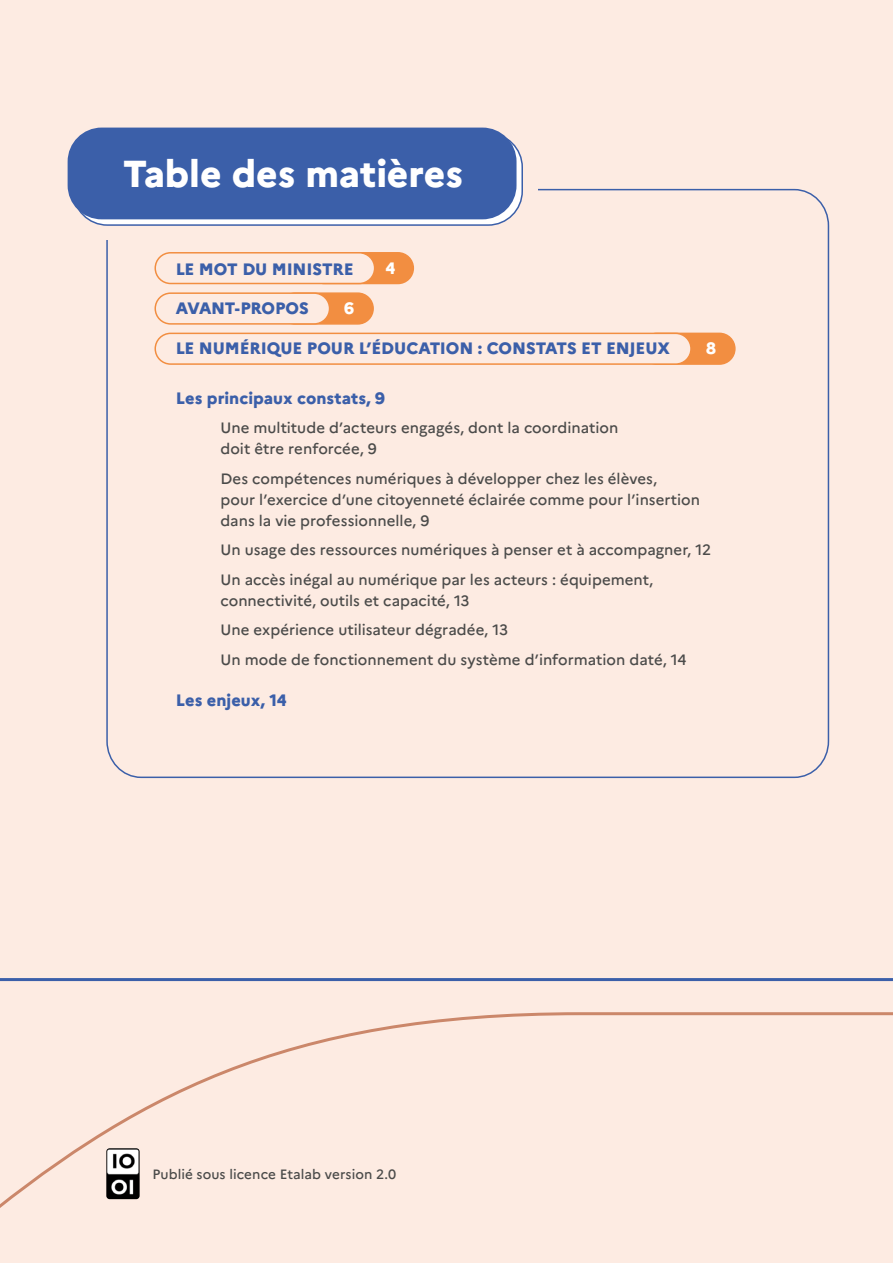
<style>
.page{position:relative;width:893px;height:1263px;background:#fdebe2}
.page>*{position:absolute;margin:0;border:0;box-sizing:border-box;transform-origin:0 0}
.t1{font:800 37.5px "Marianne";letter-spacing:-.005em;color:#fff}
.t2{font:800 16.5px "Marianne";letter-spacing:-.005em;color:#3b5fa9}
.t3{font:800 16.5px "Marianne";color:#fff}
.t4{font:500 15px/21px "Marianne";color:#4b4b4a}
.t5{font:500 13.5px "Marianne";letter-spacing:.005em;color:#4b4b4a}
</style>
<div class="page">
<svg style="left:0;top:1012px;width:893px;height:196px"></svg>
<hr style="left:0;top:978px;width:893px;height:3px;background:#3b5fa9">
<div style="left:309px;top:253px;width:104px;height:30px;background:#f28e41;border-radius:15px"></div>
<div style="left:308px;top:252px;width:106px;height:32px;border:2px solid #f28e41;border-radius:15px"></div>
<svg style="left:73px;top:133px;width:449px;height:92px;background:#e8ecf4"></svg>
<div style="left:73px;top:133px;width:450px;height:93px;border:2px solid #3b5fa9;border-radius:34px"></div>
<div style="left:68px;top:128px;width:448px;height:91px;background:#3b5fa9;border-radius:34px"></div>
<div style="left:155px;top:253px;width:220px;height:30px;background:#fdebe2;border-radius:15px"></div>
<div style="left:154px;top:252px;width:221px;height:32px;border:2px solid #f28e41;border-radius:15px"></div>
<div style="left:280px;top:293px;width:93px;height:31px;background:#f28e41;border-radius:15px"></div>
<div style="left:279px;top:292px;width:95px;height:33px;border:2px solid #f28e41;border-radius:15px"></div>
<div style="left:155px;top:293px;width:175px;height:31px;background:#fdebe2;border-radius:15px"></div>
<div style="left:154px;top:292px;width:176px;height:33px;border:2px solid #f28e41;border-radius:15px"></div>
<div style="left:641px;top:333px;width:94px;height:31px;background:#f28e41;border-radius:15px"></div>
<div style="left:641px;top:333px;width:95px;height:32px;border:2px solid #f28e41;border-radius:15px"></div>
<div style="left:155px;top:333px;width:536px;height:31px;background:#fdebe2;border-radius:15px"></div>
<div style="left:154px;top:333px;width:538px;height:32px;border:2px solid #f28e41;border-radius:15px"></div>
<img style="left:106px;top:1148px;width:34px;height:51px">
<h1 class="t1" style="left:123px;top:151px;width:341px">Table des matières</h1>
<p class="t3" style="left:385px;top:258px;width:11px">4</p>
<p class="t2" style="left:176px;top:259px;width:179px">LE MOT DU MINISTRE</p>
<p class="t2" style="left:176px;top:298px;width:134px">AVANT-PROPOS</p>
<p class="t2" style="left:176px;top:338px;width:496px">LE NUMÉRIQUE POUR L’ÉDUCATION : CONSTATS ET ENJEUX</p>
<p class="t2" style="left:176px;top:388px;width:211px">Les principaux constats, 9</p>
<p class="t4" style="left:220px;top:417px;width:399px">Une multitude d’acteurs engagés, dont la coordination doit être renforcée, 9</p>
<p class="t4" style="left:220px;top:468px;width:481px">Des compétences numériques à développer chez les élèves,<br>pour l’exercice d’une citoyenneté éclairée comme pour l’insertion dans la vie professionnelle, 9</p>
<p class="t4" style="left:220px;top:535px;width:492px;line-height:29.5px">Un usage des ressources numériques à penser et à accompagner, 12<br>Un accès inégal au numérique par les acteurs : équipement,</p>
<p class="t4" style="left:220px;top:586px;width:467px;line-height:29.5px">connectivité, outils et capacité, 13<br>Une expérience utilisateur dégradée, 13<br>Un mode de fonctionnement du système d’information daté, 14</p>
<p class="t2" style="left:176px;top:690px;width:112px">Les enjeux, 14</p>
<p class="t3" style="left:344px;top:298px;width:11px">6</p>
<p class="t3" style="left:706px;top:338px;width:11px">8</p>
<p class="t5" style="left:152px;top:1166px;width:245px">Publié sous licence Etalab version 2.0</p>
</div>
